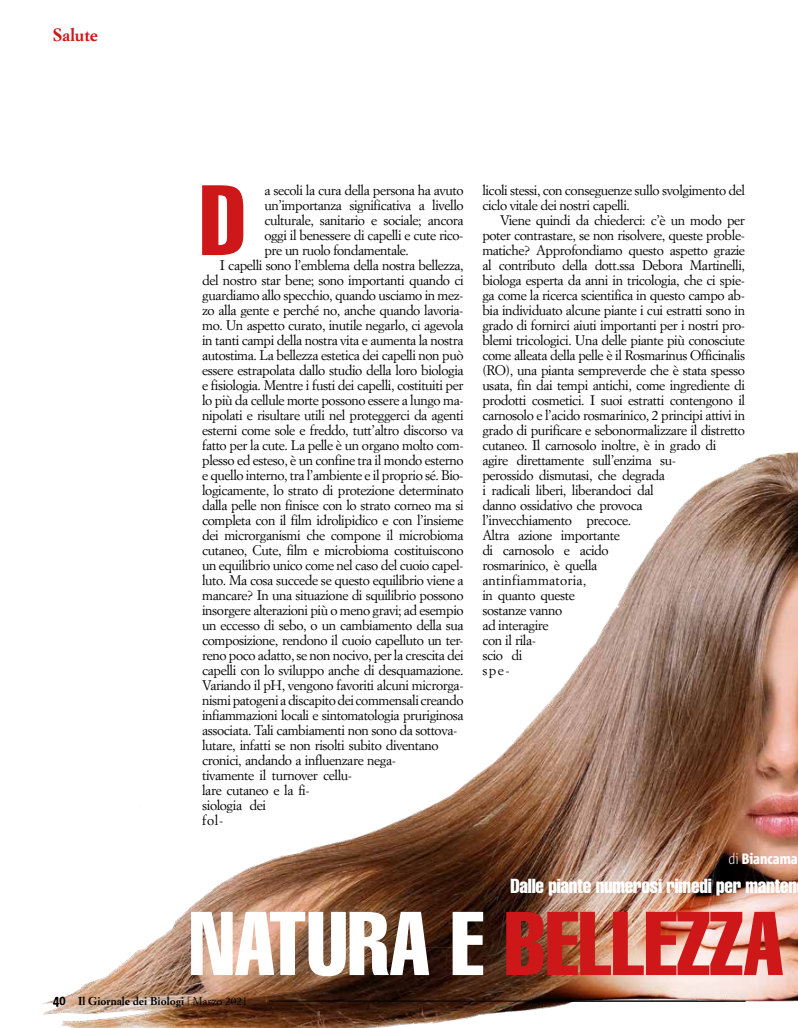
<style>
.page{position:relative;width:798px;height:1028px;background:#fff}
.page>*{position:absolute;margin:0;border:0;box-sizing:border-box;transform-origin:0 0}
.t1{font:extra-condensed 98px "Helvetica";color:#cd1719}
.t2{font:extra-condensed 88.75px "Helvetica";color:#cd1719}
.t3{font:extra-condensed 20px "Helvetica";letter-spacing:-.01em;color:#fff}
.t4{font:700 17.5px "Simoncini Garamond";color:#cd1719}
.t5{font:800 15px "Corpid Cd OT";color:#fff}
.t6{font:13.75px/15px "Simoncini Garamond";letter-spacing:-.03em;color:#000}
.t7{font:700 11.25px "Simoncini Garamond";color:#000}
.s1{font-weight:300}
.s2{color:#fff}
.s3{font-family:"Corpid Cd OT";font-size:13.75px}
.s4{font-weight:400}
</style>
<div class="page">
<img style="left:42px;top:452px;width:755px;height:576px">
<hr style="left:269px;top:1000px;width:476px;height:1px;background:#000">
<p class="t4" style="left:53px;top:24px;width:46px">Salute</p>
<h1 class="t1" style="left:200px;top:158px;width:47px">D</h1>
<p class="t6" style="left:264px;top:182px;width:201px">a secoli la cura della persona ha avuto</p>
<p class="t6" style="left:264px;top:197px;width:201px">un’importanza significativa a livello</p>
<p class="t6" style="left:264px;top:212px;width:201px">culturale, sanitario e sociale; ancora</p>
<p class="t6" style="left:264px;top:227px;width:201px">oggi il benessere di capelli e cute rico-</p>
<p class="t6" style="left:264px;top:242px;width:146px">pre un ruolo fondamentale.</p>
<p class="t6" style="left:220px;top:257px;width:245px">I capelli sono l’emblema della nostra bellezza,</p>
<p class="t6" style="left:202px;top:272px;width:263px">del nostro star bene; sono importanti quando ci</p>
<p class="t6" style="left:202px;top:287px;width:263px">guardiamo allo specchio, quando usciamo in mez-</p>
<p class="t6" style="left:202px;top:302px;width:263px">zo alla gente e perché no, anche quando lavoria-</p>
<p class="t6" style="left:202px;top:317px;width:263px">mo. Un aspetto curato, inutile negarlo, ci agevola</p>
<p class="t6" style="left:202px;top:332px;width:263px">in tanti campi della nostra vita e aumenta la nostra</p>
<p class="t6" style="left:202px;top:347px;width:263px">autostima. La bellezza estetica dei capelli non può</p>
<p class="t6" style="left:202px;top:362px;width:263px">essere estrapolata dallo studio della loro biologia</p>
<p class="t6" style="left:202px;top:377px;width:263px">e fisiologia. Mentre i fusti dei capelli, costituiti per</p>
<p class="t6" style="left:202px;top:392px;width:263px">lo più da cellule morte possono essere a lungo ma-</p>
<p class="t6" style="left:202px;top:407px;width:263px">nipolati e risultare utili nel proteggerci da agenti</p>
<p class="t6" style="left:202px;top:422px;width:263px">esterni come sole e freddo, tutt’altro discorso va</p>
<p class="t6" style="left:202px;top:437px;width:263px">fatto per la cute. La pelle è un organo molto com-</p>
<p class="t6" style="left:202px;top:452px;width:263px">plesso ed esteso, è un confine tra il mondo esterno</p>
<p class="t6" style="left:202px;top:467px;width:263px">e quello interno, tra l’ambiente e il proprio sé. Bio-</p>
<p class="t6" style="left:202px;top:482px;width:263px">logicamente, lo strato di protezione determinato</p>
<p class="t6" style="left:202px;top:497px;width:263px">dalla pelle non finisce con lo strato corneo ma si</p>
<p class="t6" style="left:202px;top:512px;width:263px">completa con il film idrolipidico e con l’insieme</p>
<p class="t6" style="left:202px;top:527px;width:263px">dei microrganismi che compone il microbioma</p>
<p class="t6" style="left:202px;top:542px;width:263px">cutaneo, Cute, film e microbioma costituiscono</p>
<p class="t6" style="left:202px;top:557px;width:263px">un equilibrio unico come nel caso del cuoio capel-</p>
<p class="t6" style="left:202px;top:572px;width:263px">luto. Ma cosa succede se questo equilibrio viene a</p>
<p class="t6" style="left:202px;top:587px;width:263px">mancare? In una situazione di squilibrio possono</p>
<p class="t6" style="left:202px;top:602px;width:263px">insorgere alterazioni più o meno gravi; ad esempio</p>
<p class="t6" style="left:202px;top:617px;width:263px">un eccesso di sebo, o un cambiamento della sua</p>
<p class="t6" style="left:202px;top:632px;width:263px">composizione, rendono il cuoio capelluto un ter-</p>
<p class="t6" style="left:202px;top:647px;width:263px">reno poco adatto, se non nocivo, per la crescita dei</p>
<p class="t6" style="left:202px;top:662px;width:263px">capelli con lo sviluppo anche di desquamazione.</p>
<p class="t6" style="left:202px;top:677px;width:263px">Variando il pH, vengono favoriti alcuni microrga-</p>
<p class="t6" style="left:202px;top:692px;width:263px">nismi patogeni a discapito dei commensali creando</p>
<p class="t6" style="left:202px;top:707px;width:263px">infiammazioni locali e sintomatologia pruriginosa</p>
<p class="t6" style="left:202px;top:722px;width:256px">associata. Tali cambiamenti non sono da sottova-</p>
<p class="t6" style="left:202px;top:737px;width:238px">lutare, infatti se non risolti subito diventano</p>
<p class="t6" style="left:202px;top:752px;width:195px">cronici, andando a influenzare nega-</p>
<p class="t6" style="left:202px;top:767px;width:151px">tivamente il turnover cellu-</p>
<p class="t6" style="left:202px;top:782px;width:109px">lare cutaneo e la fi-</p>
<p class="t6" style="left:202px;top:797px;width:65px">siologia dei</p>
<p class="t6" style="left:202px;top:812px;width:23px">fol-</p>
<p class="t6" style="left:482px;top:182px;width:264px">licoli stessi, con conseguenze sullo svolgimento del ciclo vitale dei nostri capelli.</p>
<p class="t6" style="left:482px;top:212px;width:264px;text-indent:18px">Viene quindi da chiederci: c’è un modo per poter contrastare, se non risolvere, queste proble&shy;matiche? Approfondiamo questo aspetto grazie al contributo della dott.ssa Debora Martinelli, biologa esperta da anni in tricologia, che ci spie&shy;ga come la ricerca scientifica in questo campo ab&shy;bia individuato alcune piante i cui estratti sono in grado di fornirci aiuti importanti per i nostri pro&shy;blemi tricologici. Una delle piante più conosciute come alleata della pelle è il Rosmarinus Officinalis (RO), una pianta sempreverde che è stata spesso usata, fin dai tempi antichi, come ingrediente di prodotti cosmetici. I suoi estratti contengono il carnosolo e l’acido rosmarinico, 2 principi attivi in grado di purificare e sebonormalizzare il distretto cutaneo. Il carnosolo inoltre, è in grado di agire direttamente sull’enzima su-<br>perossido dismutasi, che degrada<br>i radicali liberi, liberandoci dal<br>danno ossidativo che provoca<br>l’invecchiamento precoce.<br>Altra azione importante<br>di carnosolo e acido<br>rosmarinico, è quella<br>antinfiammatoria,<br>in quanto queste<br>sostanze vanno<br>ad interagire<br>con il rila-<br>scio di<br>spe-</p>
<p class="t5" style="left:728px;top:849px;width:71px"><span class="s1">di</span> Biancama</p>
<h3 class="t3" style="left:510px;top:873px;width:288px">Dalle piante numerosi rimedi per manten</h3>
<h2 class="t2" style="left:189px;top:887px;width:595px"><span class="s2">NATURA E</span> BELLEZZA</h2>
<p class="t7" style="left:53px;top:993px;width:196px"><span class="s3">40</span> Il Giornale dei Biologi <span class="s4">| Marzo 2021</span></p>
</div>
